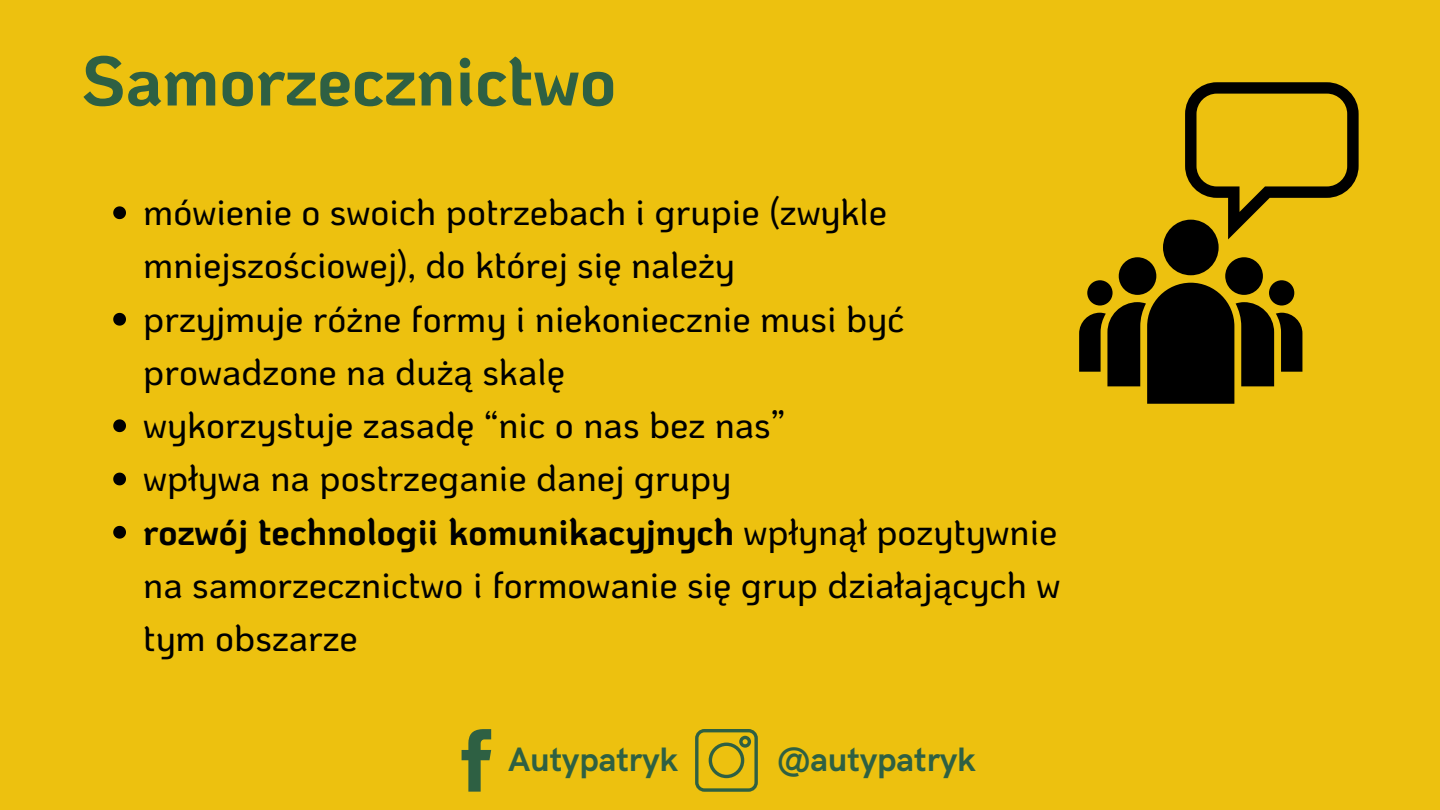
<style>
.page{position:relative;width:1440px;height:810px;background:#edc10f}
.page>*{position:absolute;margin:0;border:0;box-sizing:border-box;transform-origin:0 0}
.t1{font:700 70px "Ko Ho";color:#2e6043}
.t2{font:500 36.7px/53.2px "Ko Ho";color:#000}
.t3{font:700 34px "HK Grotesk";color:#2e6043}
.s1{font-weight:700}
</style>
<div class="page">
<svg style="left:113px;top:206px;width:13px;height:13px"></svg>
<svg style="left:113px;top:313px;width:13px;height:13px"></svg>
<svg style="left:113px;top:419px;width:13px;height:13px"></svg>
<svg style="left:113px;top:473px;width:13px;height:12px"></svg>
<svg style="left:113px;top:526px;width:13px;height:13px"></svg>
<svg style="left:462px;top:729px;width:29px;height:63px"></svg>
<svg style="left:695px;top:729px;width:63px;height:63px"></svg>
<svg style="left:1269px;top:280px;width:25px;height:26px"></svg>
<svg style="left:1087px;top:280px;width:26px;height:26px"></svg>
<div style="left:1225px;top:257px;width:38px;height:38px;background:#000;border-radius:50%"></div>
<div style="left:1119px;top:257px;width:37px;height:38px;background:#000;border-radius:50%"></div>
<div style="left:1163px;top:220px;width:56px;height:55px;background:#000;border-radius:50%"></div>
<svg style="left:1079px;top:283px;width:223px;height:121px"></svg>
<svg style="left:1185px;top:82px;width:174px;height:157px"></svg>
<p class="t1" style="left:81px;top:32px;width:537px">Samorzecznictwo</p>
<h1 class="t2" style="left:143px;top:184px;width:745px">mówienie o swoich potrzebach i grupie (zwykle mniejszościowej), do której się należy</h1>
<p class="t2" style="left:143px;top:291px;width:763px">przyjmuje różne formy i niekoniecznie musi być prowadzone na dużą skalę</p>
<p class="t2" style="left:143px;top:397px;width:644px">wykorzystuje zasadę “nic o nas bez nas”</p>
<p class="t2" style="left:143px;top:450px;width:589px">wpływa na postrzeganie danej grupy</p>
<p class="t2" style="left:143px;top:504px;width:919px;text-align:justify"><span class="s1">rozwój technologii komunikacyjnych</span> wpłynął pozytywnie na samorzecznictwo i formowanie się grup działających w tym obszarze</p>
<p class="t3" style="left:508px;top:740px;width:172px">Autypatryk</p>
<p class="t3" style="left:777px;top:740px;width:200px">@autypatryk</p>
</div>
